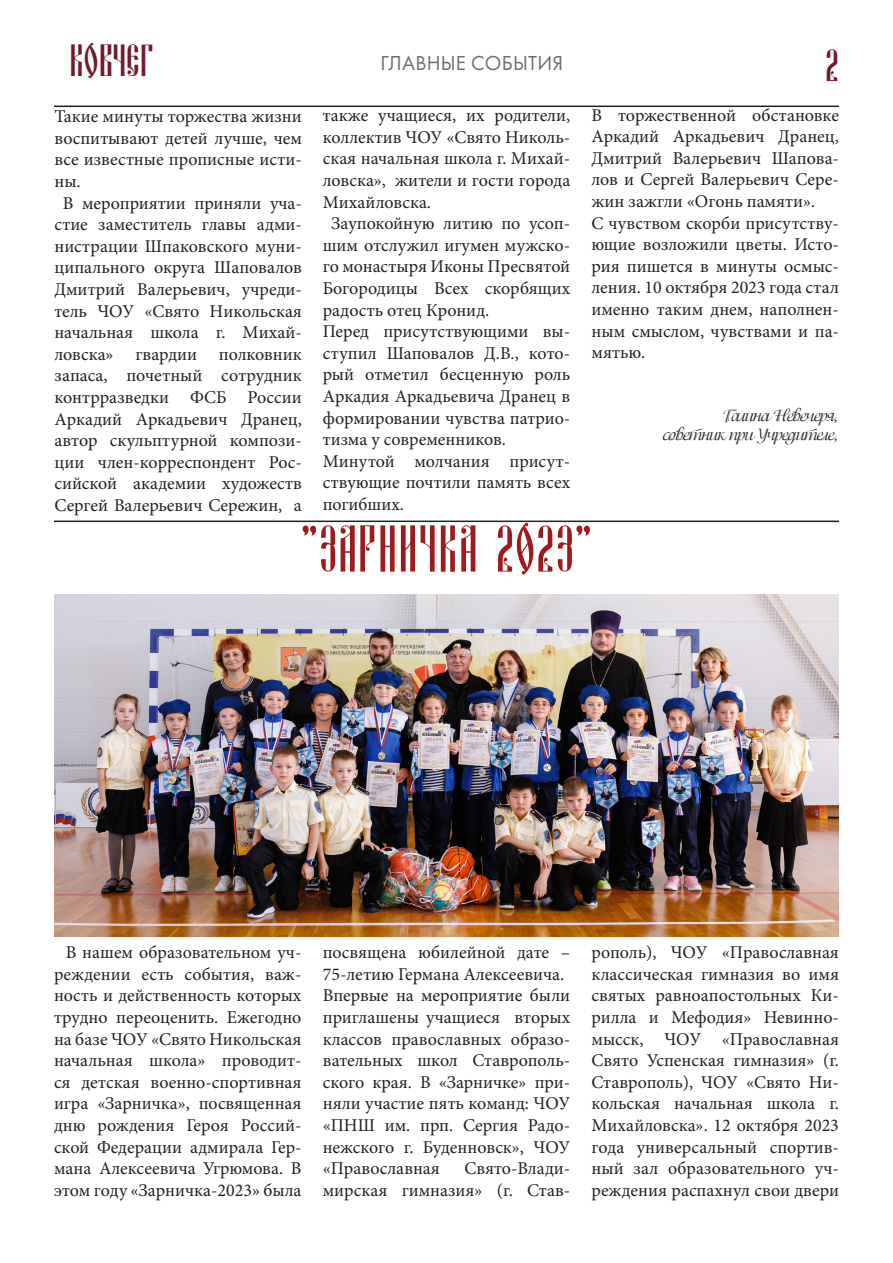
<style>
.page{position:relative;width:893px;height:1263px;background:#fff}
.page>*{position:absolute;margin:0;border:0;box-sizing:border-box;transform-origin:0 0}
.t1{font:66px "Russian Land Cyrillic";letter-spacing:.03em;color:#9b1b1e;scale:.91 1}
.t2{font:45px "Russian Land Cyrillic Sinod";color:#6e1b2b}
.t3{font:21px "Futura PT";letter-spacing:.01em;color:#716975}
.t4{font:18px/21.6px "Minion Pro";color:#231f20;text-align:justify}
.t5{font:18px "PG Isadora Cyr Pro";letter-spacing:-.07em;color:#231f20}
</style>
<div class="page">
<hr style="left:54px;top:106px;width:785px;height:1px;background:#231f20">
<hr style="left:54px;top:521px;width:785px;height:1px;background:#231f20">
<img style="left:54px;top:594px;width:785px;height:342px">
<p class="t2" style="left:70px;top:36px;width:86px">Ковчег</p>
<p class="t2" style="left:826px;top:41px;width:15px">2</p>
<p class="t3" style="left:380px;top:51px;width:184px">ГЛАВНЫЕ СОБЫТИЯ</p>
<p class="t4" style="left:54px;top:106px;width:249px">Такие минуты торжества жизни воспитывают детей лучше, чем все известные прописные исти&shy;ны.</p>
<p class="t4" style="left:54px;top:192px;width:249px;text-align:center">В мероприятии приняли уча&shy;стие заместитель главы адми&shy;нистрации Шпаковского муни&shy;ципального округа Шаповалов<br>Дмитрий Валерьевич, учреди&shy;тель ЧОУ «Свято Никольская начальная школа г. Михай&shy;ловска» гвардии полковник запаса, почетный сотрудник контрразведки ФСБ России<br>Аркадий Аркадьевич Дранец, автор скульптурной компози&shy;ции член-корреспондент Рос&shy;сийской академии художеств<br>Сергей Валерьевич Сережин, а</p>
<p class="t4" style="left:323px;top:105px;width:249px">также учащиеся, их родители, коллектив ЧОУ «Свято Николь&shy;ская начальная школа г. Михай&shy;ловска», жители и гости города Михайловска.</p>
<p class="t4" style="left:323px;top:213px;width:249px;text-indent:9px">Заупокойную литию по усоп&shy;шим отслужил игумен мужско&shy;го монастыря Иконы Пресвятой Богородицы Всех скорбящих радость отец Кронид.</p>
<p class="t4" style="left:323px;top:321px;width:249px">Перед присутствующими вы&shy;ступил Шаповалов Д.В., кото&shy;рый отметил бесценную роль Аркадия Аркадьевича Дранец в формировании чувства патрио&shy;тизма у современников.</p>
<p class="t4" style="left:323px;top:450px;width:249px">Минутой молчания присут&shy;ствующие почтили память всех погибших.</p>
<p class="t4" style="left:591px;top:104px;width:249px">В торжественной обстановке Аркадий Аркадьевич Дранец, Дмитрий Валерьевич Шапова&shy;лов и Сергей Валерьевич Сере&shy;жин зажгли «Огонь памяти».</p>
<p class="t4" style="left:591px;top:212px;width:249px">С чувством скорби присутству&shy;ющие возложили цветы. Исто&shy;рия пишется в минуты осмыс&shy;ления. 10 октября 2023 года стал именно таким днем, наполнен&shy;ным смыслом, чувствами и па&shy;мятью.</p>
<p class="t5" style="left:723px;top:405px;width:118px">Галина Невечеря,</p>
<p class="t5" style="left:663px;top:425px;width:178px">советник при Учредителе,</p>
<p class="t1" style="left:302px;top:512px;width:320px">«Зарничка 2023»</p>
<p class="t4" style="left:54px;top:942px;width:249px;text-indent:12px">В нашем образовательном уч&shy;реждении есть события, важ&shy;ность и действенность которых трудно переоценить. Ежегодно на базе ЧОУ «Свято Никольская начальная школа» проводит&shy;ся детская военно-спортивная игра «Зарничка», посвященная дню рождения Героя Россий&shy;ской Федерации адмирала Гер&shy;мана Алексеевича Угрюмова. В этом году «Зарничка-2023» была</p>
<p class="t4" style="left:323px;top:942px;width:249px">посвящена юбилейной дате –<br>75-летию Германа Алексеевича.</p>
<p class="t4" style="left:323px;top:985px;width:249px">Впервые на мероприятие были приглашены учащиеся вторых классов православных образо&shy;вательных школ Ставрополь&shy;ского края. В «Зарничке» при&shy;няли участие пять команд: ЧОУ «ПНШ им. прп. Сергия Радо&shy;нежского г. Буденновск», ЧОУ «Православная</p>
<p class="t4" style="left:323px;top:1158px;width:249px;text-align:right">Свято-Влади-<br>мирская гимназия» (г. Став-</p>
<p class="t4" style="left:591px;top:942px;width:249px">рополь), ЧОУ «Православная классическая гимназия во имя святых равноапостольных Ки&shy;рилла и Мефодия» Невинно&shy;мысск, ЧОУ «Православная Свято Успенская гимназия» (г.<br>Ставрополь), ЧОУ «Свято Ни&shy;кольская начальная школа г.<br>Михайловска». 12 октября 2023 года универсальный спортив&shy;ный зал образовательного уч&shy;реждения распахнул свои двери</p>
</div>
